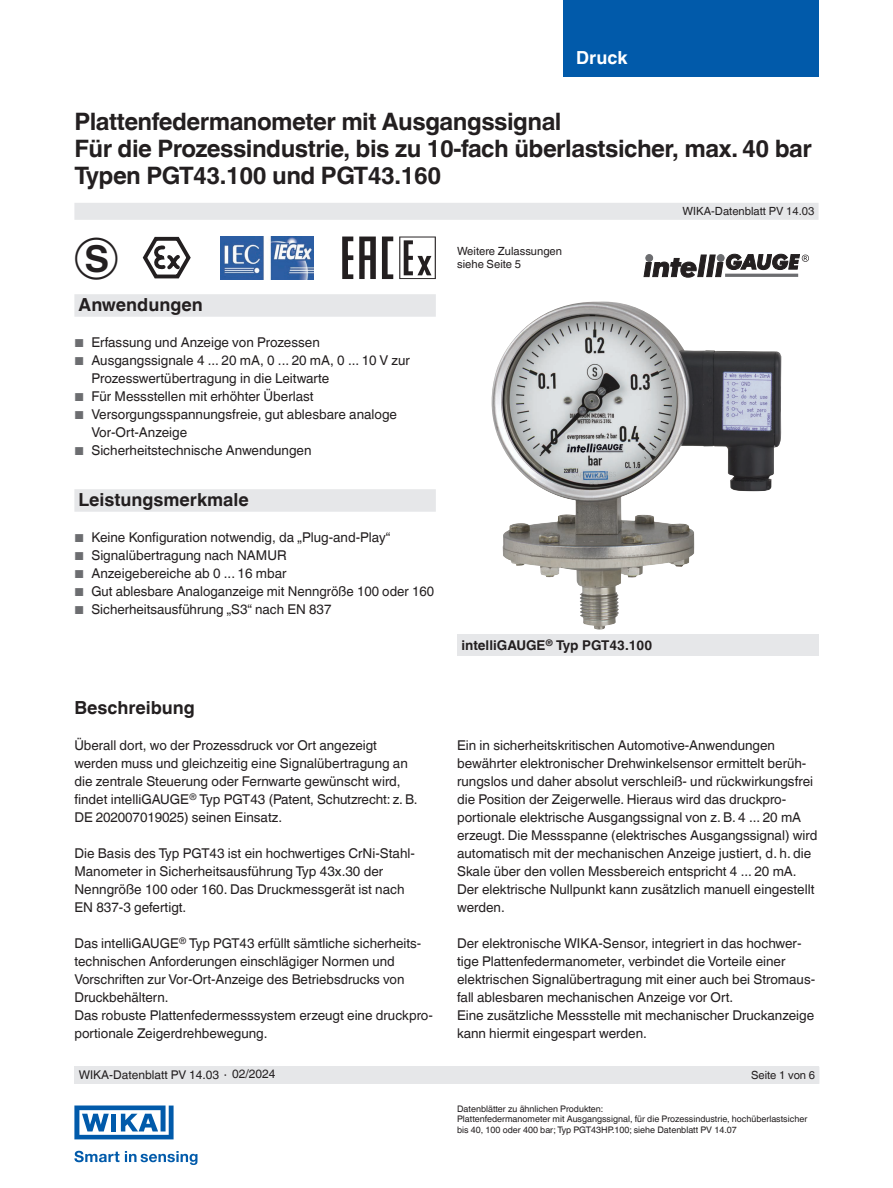
<style>
.page{position:relative;width:893px;height:1188px;background:#fff}
.page>*{position:absolute;margin:0;border:0;box-sizing:border-box;transform-origin:0 0}
.t1{font:46.5px "Wika";color:#231f20}
.t2{font:700 24px/27px "Helvetica World";letter-spacing:-.02em;color:#231f20}
.t3{font:700 18px "Helvetica World";color:#231f20}
.t4{font:700 18px "Helvetica World";color:#fff}
.t5{font:13.5px/18px "Helvetica World";color:#231f20}
.t6{font:700 13.5px "Helvetica World";color:#231f20}
.t7{font:12px "Helvetica World";color:#231f20}
.t8{font:11.25px/13.5px "Helvetica World";color:#231f20}
.t9{font:9px/10.5px "Helvetica World";color:#231f20}
.s1{font-size:11.55px;color:#6c6d70}
.s2{font-size:11.25px}
</style>
<div class="page">
<div style="left:563px;top:0;width:256px;height:76px;background:#015aaa"></div>
<div style="left:74px;top:203px;width:745px;height:17px;background:#e6e7e9"></div>
<div style="left:74px;top:1066px;width:745px;height:18px;background:#e6e7e9"></div>
<img style="left:491px;top:301px;width:290px;height:329px">
<svg style="left:74px;top:1151px;width:45px;height:11px"></svg>
<svg style="left:125px;top:1151px;width:72px;height:14px"></svg>
<svg style="left:74px;top:1106px;width:100px;height:33px"></svg>
<div style="left:74px;top:294px;width:362px;height:23px;background:#e6e7e9"></div>
<div style="left:74px;top:489px;width:362px;height:23px;background:#e6e7e9"></div>
<div style="left:457px;top:635px;width:361px;height:21px;background:#e6e7e9"></div>
<svg style="left:643px;top:254px;width:166px;height:24px"></svg>
<div style="left:646px;top:255px;width:7px;height:6px;background:#6c6d70;border-radius:50%"></div>
<div style="left:645px;top:254px;width:8px;height:8px;border:1px solid #6c6d70;border-radius:50%"></div>
<hr style="left:725px;top:274px;width:73px;height:3px;background:#6c6d70">
<div style="left:717px;top:255px;width:7px;height:6px;background:#6c6d70;border-radius:50%"></div>
<div style="left:717px;top:254px;width:7px;height:8px;border:1px solid #6c6d70;border-radius:50%"></div>
<svg style="left:143px;top:237px;width:48px;height:42px"></svg>
<svg style="left:342px;top:237px;width:11px;height:42px"></svg>
<svg style="left:382px;top:237px;width:11px;height:42px"></svg>
<svg style="left:359px;top:237px;width:17px;height:42px"></svg>
<svg style="left:399px;top:237px;width:37px;height:42px"></svg>
<img style="left:220px;top:237px;width:93px;height:42px">
<h3 class="t4" style="left:576px;top:47px;width:53px">Druck</h3>
<h2 class="t2" style="left:74px;top:108px;width:739px">Plattenfedermanometer mit Ausgangssignal<br>Für die Prozessindustrie, bis zu 10-fach überlastsicher, max. 40 bar<br>Typen PGT43.100 und PGT43.160</h2>
<h1 class="t1" style="left:74px;top:235px;width:46px">k</h1>
<h3 class="t3" style="left:79px;top:295px;width:126px">Anwendungen</h3>
<p class="t5" style="left:74px;top:334px;width:247px"><span class="s1">■</span> Erfassung und Anzeige von Prozessen</p>
<p class="t5" style="left:91px;top:352px;width:320px;text-indent:-17px"><span class="s1">■</span> Ausgangssignale 4 ... 20 mA, 0 ... 20 mA, 0 ... 10 V zur<br>Prozesswertübertragung in die Leitwarte</p>
<p class="t5" style="left:74px;top:388px;width:241px"><span class="s1">■</span> Für Messstellen mit erhöhter Überlast</p>
<p class="t5" style="left:91px;top:406px;width:307px;text-indent:-17px"><span class="s1">■</span> Versorgungsspannungsfreie, gut ablesbare analoge<br>Vor-Ort-Anzeige</p>
<p class="t5" style="left:74px;top:442px;width:239px"><span class="s1">■</span> Sicherheitstechnische Anwendungen</p>
<h3 class="t3" style="left:79px;top:490px;width:172px">Leistungsmerkmale</h3>
<p class="t5" style="left:74px;top:529px;width:317px"><span class="s1">■</span> Keine Konfiguration notwendig, da „Plug-and-Play“</p>
<p class="t5" style="left:74px;top:547px;width:214px"><span class="s1">■</span> Signalübertragung nach NAMUR</p>
<p class="t5" style="left:74px;top:565px;width:214px"><span class="s1">■</span> Anzeigebereiche ab 0 ... 16 mbar</p>
<p class="t5" style="left:74px;top:583px;width:361px"><span class="s1">■</span> Gut ablesbare Analoganzeige mit Nenngröße 100 oder 160</p>
<p class="t5" style="left:74px;top:601px;width:259px"><span class="s1">■</span> Sicherheitsausführung „S3“ nach EN 837</p>
<h3 class="t3" style="left:74px;top:698px;width:122px">Beschreibung</h3>
<p class="t5" style="left:74px;top:737px;width:345px">Überall dort, wo der Prozessdruck vor Ort angezeigt werden muss und gleichzeitig eine Signalübertragung an die zentrale Steuerung oder Fernwarte gewünscht wird, findet intelliGAUGE<sup>®</sup> Typ PGT43 (Patent, Schutzrecht: z. B.<br>DE 202007019025) seinen Einsatz.</p>
<p class="t5" style="left:74px;top:845px;width:342px">Die Basis des Typ PGT43 ist ein hochwertiges CrNi-Stahl-Manometer in Sicherheitsausführung Typ 43x.30 der Nenngröße 100 oder 160. Das Druckmessgerät ist nach EN 837-3 gefertigt.</p>
<p class="t5" style="left:74px;top:935px;width:360px">Das intelliGAUGE<sup>®</sup> Typ PGT43 erfüllt sämtliche sicherheits&shy;technischen Anforderungen einschlägiger Normen und Vorschriften zur Vor-Ort-Anzeige des Betriebsdrucks von Druckbehältern.<br>Das robuste Plattenfedermesssystem erzeugt eine druckpro&shy;portionale Zeigerdrehbewegung.</p>
<p class="t7" style="left:79px;top:1068px;width:198px">WIKA-Datenblatt PV 14.03 <span class="s2">∙</span> 02/2024</p>
<p class="t8" style="left:457px;top:244px;width:106px">Weitere Zulassungen siehe Seite 5</p>
<p class="t8" style="left:682px;top:205px;width:133px">WIKA-Datenblatt PV 14.03</p>
<p class="t6" style="left:461px;top:638px;width:192px">intelliGAUGE<sup>®</sup> Typ PGT43.100</p>
<p class="t5" style="left:457px;top:737px;width:362px">Ein in sicherheitskritischen Automotive-Anwendungen bewährter elektronischer Drehwinkelsensor ermittelt berüh&shy;rungslos und daher absolut verschleiß- und rückwirkungsfrei die Position der Zeigerwelle. Hieraus wird das druckpro&shy;portionale elektrische Ausgangssignal von z. B. 4 ... 20 mA erzeugt. Die Messspanne (elektrisches Ausgangssignal) wird automatisch mit der mechanischen Anzeige justiert, d. h. die Skale über den vollen Messbereich entspricht 4 ... 20 mA.<br>Der elektrische Nullpunkt kann zusätzlich manuell eingestellt werden.</p>
<p class="t5" style="left:457px;top:935px;width:360px">Der elektronische WIKA-Sensor, integriert in das hochwer&shy;tige Plattenfedermanometer, verbindet die Vorteile einer elektrischen Signalübertragung mit einer auch bei Stromaus&shy;fall ablesbaren mechanischen Anzeige vor Ort.<br>Eine zusätzliche Messstelle mit mechanischer Druckanzeige kann hiermit eingespart werden.</p>
<p class="t8" style="left:751px;top:1069px;width:66px">Seite 1 von 6</p>
<p class="t9" style="left:457px;top:1104px;width:352px">Datenblätter zu ähnlichen Produkten:<br>Plattenfedermanometer mit Ausgangssignal, für die Prozessindustrie, hochüberlastsicher bis 40, 100 oder 400 bar; Typ PGT43HP.100; siehe Datenblatt PV 14.07</p>
</div>
